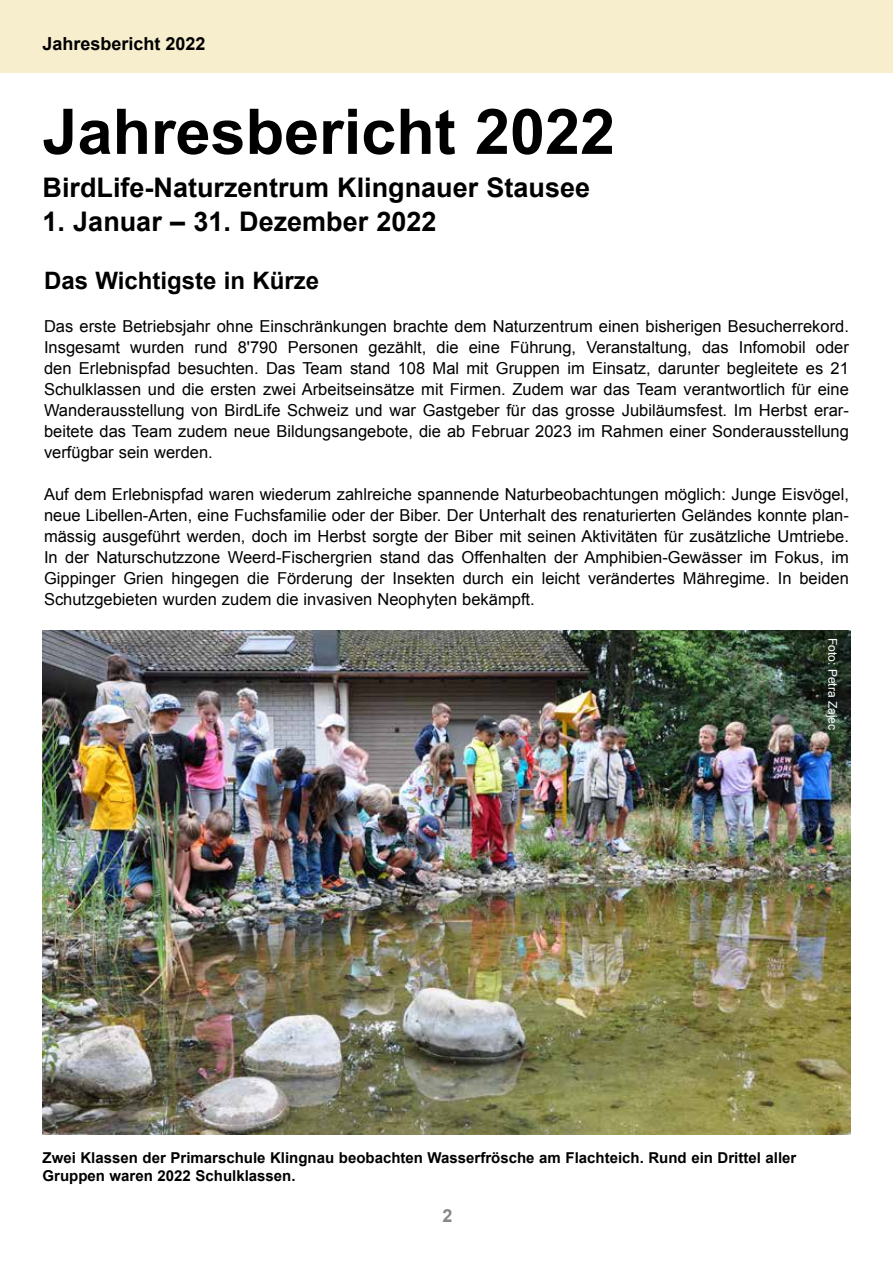
<style>
.page{position:relative;width:893px;height:1263px;background:#fff}
.page>*{position:absolute;margin:0;border:0;box-sizing:border-box;transform-origin:0 0}
.t1{font:700 63px "Arial";color:#000}
.t2{font:700 27px "Arial";color:#000}
.t3{font:700 24px "Arial";color:#000}
.t4{font:700 18px "Arial";color:#000}
.t5{font:700 18px "Arial";color:#878787}
.t6{font:16.5px/21px "Arial";color:#000;text-align:justify}
.t7{font:700 15px/18px "Arial";color:#000}
.t8{font:12px "Arial";color:#fff}
</style>
<div class="page">
<div style="left:0;top:0;width:893px;height:72px;background:#f7eece"></div>
<img style="left:43px;top:630px;width:807px;height:504px">
<p class="t4" style="left:43px;top:32px;width:165px">Jahresbericht 2022</p>
<h1 class="t1" style="left:43px;top:90px;width:574px">Jahresbericht 2022</h1>
<h2 class="t2" style="left:43px;top:170px;width:549px">BirdLife-Naturzentrum Klingnauer Stausee</h2>
<h2 class="t2" style="left:43px;top:204px;width:395px">1. Januar – 31. Dezember 2022</h2>
<h3 class="t3" style="left:44px;top:265px;width:277px">Das Wichtigste in Kürze</h3>
<p class="t6" style="left:44px;top:315px;width:806px">Das erste Betriebsjahr ohne Einschränkungen brachte dem Naturzentrum einen bisherigen Besucherrekord.<br>Insgesamt wurden rund 8'790 Personen gezählt, die eine Führung, Veranstaltung, das Infomobil oder den Erlebnispfad besuchten. Das Team stand 108 Mal mit Gruppen im Einsatz, darunter begleitete es 21<br>Schulklassen und die ersten zwei Arbeitseinsätze mit Firmen. Zudem war das Team verantwortlich für eine Wanderausstellung von BirdLife Schweiz und war Gastgeber für das grosse Jubiläumsfest. Im Herbst erar&shy;beitete das Team zudem neue Bildungsangebote, die ab Februar 2023 im Rahmen einer Sonderausstellung verfügbar sein werden.</p>
<p class="t6" style="left:44px;top:483px;width:806px">Auf dem Erlebnispfad waren wiederum zahlreiche spannende Naturbeobachtungen möglich: Junge Eisvögel, neue Libellen-Arten, eine Fuchsfamilie oder der Biber. Der Unterhalt des renaturierten Geländes konnte plan&shy;mässig ausgeführt werden, doch im Herbst sorgte der Biber mit seinen Aktivitäten für zusätzliche Umtriebe.<br>In der Naturschutzzone Weerd-Fischergrien stand das Offenhalten der Amphibien-Gewässer im Fokus, im Gippinger Grien hingegen die Förderung der Insekten durch ein leicht verändertes Mähregime. In beiden Schutzgebieten wurden zudem die invasiven Neophyten bekämpft.</p>
<p class="t8" style="left:841px;top:638px;width:94px;rotate:90deg">Foto: Petra Zajec</p>
<p class="t7" style="left:43px;top:1149px;width:755px">Zwei Klassen der Primarschule Klingnau beobachten Wasserfrösche am Flachteich. Rund ein Drittel aller<br>Gruppen waren 2022 Schulklassen.</p>
<p class="t5" style="left:443px;top:1203px;width:12px">2</p>
</div>
